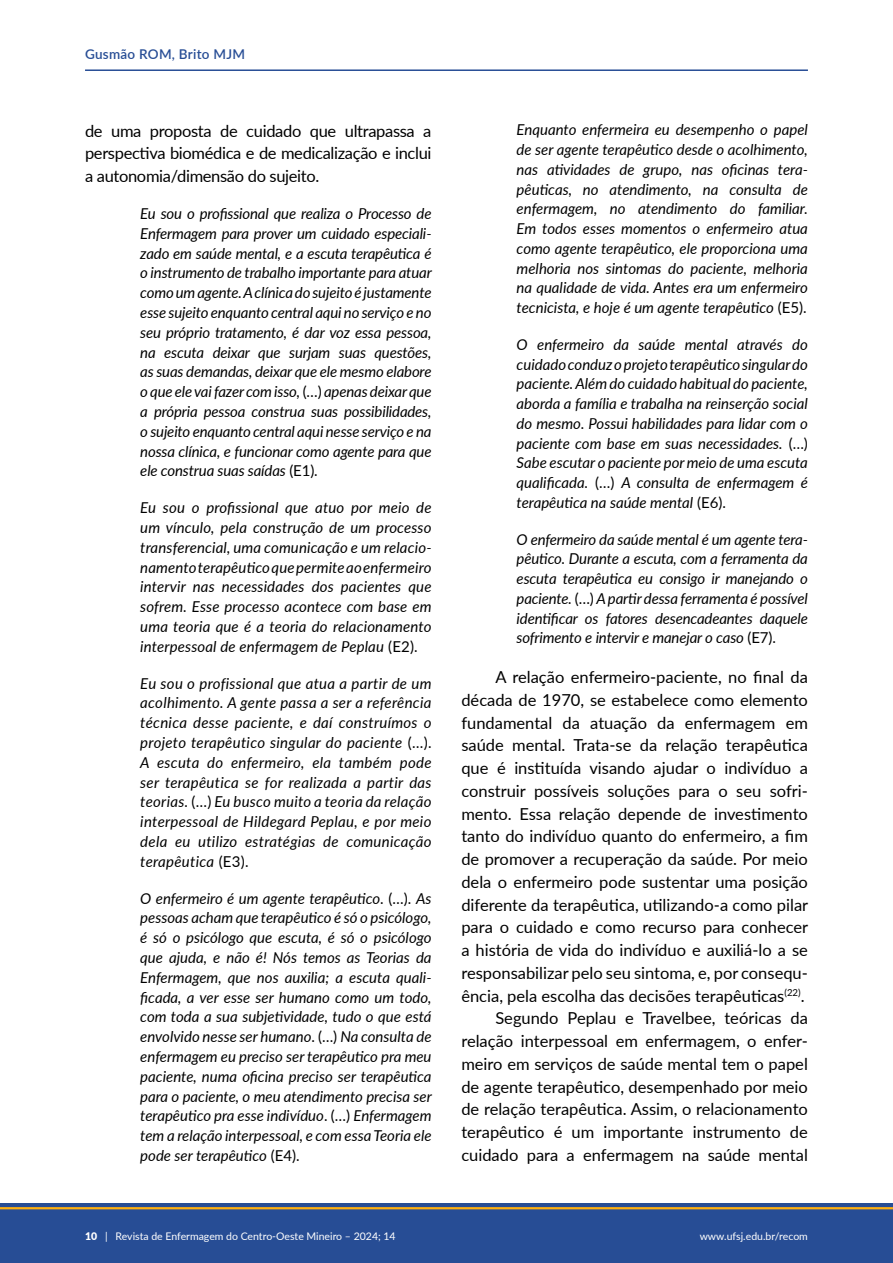
<style>
.page{position:relative;width:893px;height:1263px;background:#fff}
.page>*{position:absolute;margin:0;border:0;box-sizing:border-box;transform-origin:0 0}
.TXT{font:16.5px/22.8px "Lato";color:#000;text-align:justify}
.Citação_entrevista{font:italic 15px/19.8px "Lato";color:#000;text-align:justify}
.t1{font:600 13.5px "Lato";letter-spacing:.02em;color:#274d95}
.t2{font:10.5px "Lato";color:#fff}
.s1{font-style:normal}
.s2{font-weight:900}
</style>
<div class="page">
<div style="left:0;top:1203px;width:893px;height:60px;background:#274d95"></div>
<hr style="left:0;top:1207px;width:893px;height:2px;background:#ffb011">
<hr style="left:85px;top:69px;width:723px;height:2px;background:#274d95">
<p class="t1" style="left:85px;top:44px;width:162px">Gusmão ROM, Brito MJM</p>
<p class="TXT" style="left:85px;top:118px;width:348px">de uma proposta de cuidado que ultrapassa a perspectiva biomédica e de medicalização e inclui a autonomia/dimensão do sujeito.</p>
<p class="Citação_entrevista" style="left:140px;top:203px;width:293px">Eu sou o profissional que realiza o Processo de Enfermagem para prover um cuidado especiali&shy;zado em saúde mental, e a escuta terapêutica é o instrumento de trabalho importante para atuar como um agente. A clínica do sujeito é justamente esse sujeito enquanto central aqui no serviço e no seu próprio tratamento, é dar voz essa pessoa, na escuta deixar que surjam suas questões, as suas demandas, deixar que ele mesmo elabore o que ele vai fazer com isso, <span class="s1">(…)</span> apenas deixar que a própria pessoa construa suas possibilidades, o sujeito enquanto central aqui nesse serviço e na nossa clínica, e funcionar como agente para que ele construa suas saídas <span class="s1">(E1).</span></p>
<p class="Citação_entrevista" style="left:140px;top:497px;width:293px">Eu sou o profissional que atuo por meio de um vínculo, pela construção de um processo transferencial, uma comunicação e um relacio&shy;namento terapêutico que permite ao enfermeiro intervir nas necessidades dos pacientes que sofrem. Esse processo acontece com base em uma teoria que é a teoria do relacionamento interpessoal de enfermagem de Peplau <span class="s1">(E2).</span></p>
<p class="Citação_entrevista" style="left:140px;top:673px;width:293px">Eu sou o profissional que atua a partir de um acolhimento. A gente passa a ser a referência técnica desse paciente, e daí construímos o projeto terapêutico singular do paciente <span class="s1">(…).<br></span>A escuta do enfermeiro, ela também pode ser terapêutica se for realizada a partir das teorias. <span class="s1">(…)</span> Eu busco muito a teoria da relação interpessoal de Hildegard Peplau, e por meio dela eu utilizo estratégias de comunicação terapêutica <span class="s1">(E3).</span></p>
<p class="Citação_entrevista" style="left:140px;top:887px;width:293px">O enfermeiro é um agente terapêutico<span class="s1">. (…).</span> As pessoas acham que terapêutico é só o psicólogo, é só o psicólogo que escuta, é só o psicólogo que ajuda, e não é! Nós temos as Teorias da Enfermagem, que nos auxilia; a escuta quali&shy;ficada, a ver esse ser humano como um todo, com toda a sua subjetividade, tudo o que está envolvido nesse ser humano<span class="s1">. (…)</span> Na consulta de enfermagem eu preciso ser terapêutico pra meu paciente, numa oficina preciso ser terapêutica para o paciente, o meu atendimento precisa ser terapêutico pra esse indivíduo<span class="s1">. (…)</span> Enfermagem tem a relação interpessoal, e com essa Teoria ele pode ser terapêutico <span class="s1">(E4).</span></p>
<p class="Citação_entrevista" style="left:517px;top:119px;width:293px">Enquanto enfermeira eu desempenho o papel de ser agente terapêutico desde o acolhimento, nas atividades de grupo, nas oficinas tera&shy;pêuticas, no atendimento, na consulta de enfermagem, no atendimento do familiar.<br>Em todos esses momentos o enfermeiro atua como agente terapêutico, ele proporciona uma melhoria nos sintomas do paciente, melhoria na qualidade de vida. Antes era um enfermeiro tecnicista, e hoje é um agente terapêutico <span class="s1">(E5).</span></p>
<p class="Citação_entrevista" style="left:517px;top:334px;width:293px">O enfermeiro da saúde mental através do cuidado conduz o projeto terapêutico singular do paciente. Além do cuidado habitual do paciente, aborda a família e trabalha na reinserção social do mesmo. Possui habilidades para lidar com o paciente com base em suas necessidades. <span class="s1">(…)<br></span>Sabe escutar o paciente por meio de uma escuta qualificada. <span class="s1">(…)</span> A consulta de enfermagem é terapêutica na saúde mental <span class="s1">(E6).</span></p>
<p class="Citação_entrevista" style="left:517px;top:529px;width:293px">O enfermeiro da saúde mental é um agente tera&shy;pêutico. Durante a escuta, com a ferramenta da escuta terapêutica eu consigo ir manejando o paciente. <span class="s1">(…)</span> A partir dessa ferramenta é possível identificar os fatores desencadeantes daquele sofrimento e intervir e manejar o caso <span class="s1">(E7).</span></p>
<p class="TXT" style="left:461px;top:665px;width:348px;text-indent:34px">A relação enfermeiro-paciente, no final da década de 1970, se estabelece como elemento fundamental da atuação da enfermagem em saúde mental. Trata-se da relação terapêutica que é instituída visando ajudar o indivíduo a construir possíveis soluções para o seu sofri&shy;mento. Essa relação depende de investimento tanto do indivíduo quanto do enfermeiro, a fim de promover a recuperação da saúde. Por meio dela o enfermeiro pode sustentar uma posição diferente da terapêutica, utilizando-a como pilar para o cuidado e como recurso para conhecer a história de vida do indivíduo e auxiliá-lo a se responsabilizar pelo seu sintoma, e, por consequ&shy;ência, pela escolha das decisões terapêuticas<sup>(22)</sup>.</p>
<p class="TXT" style="left:461px;top:1006px;width:348px;text-indent:34px">Segundo Peplau e Travelbee, teóricas da relação interpessoal em enfermagem, o enfer&shy;meiro em serviços de saúde mental tem o papel de agente terapêutico, desempenhado por meio de relação terapêutica. Assim, o relacionamento terapêutico é um importante instrumento de cuidado para a enfermagem na saúde mental</p>
<p class="t2" style="left:85px;top:1228px;width:312px"><span class="s2">10</span> | Revista de Enfermagem do Centro-Oeste Mineiro – 2024; 14</p>
<p class="t2" style="left:700px;top:1228px;width:110px">www.ufsj.edu.br/recom</p>
</div>
